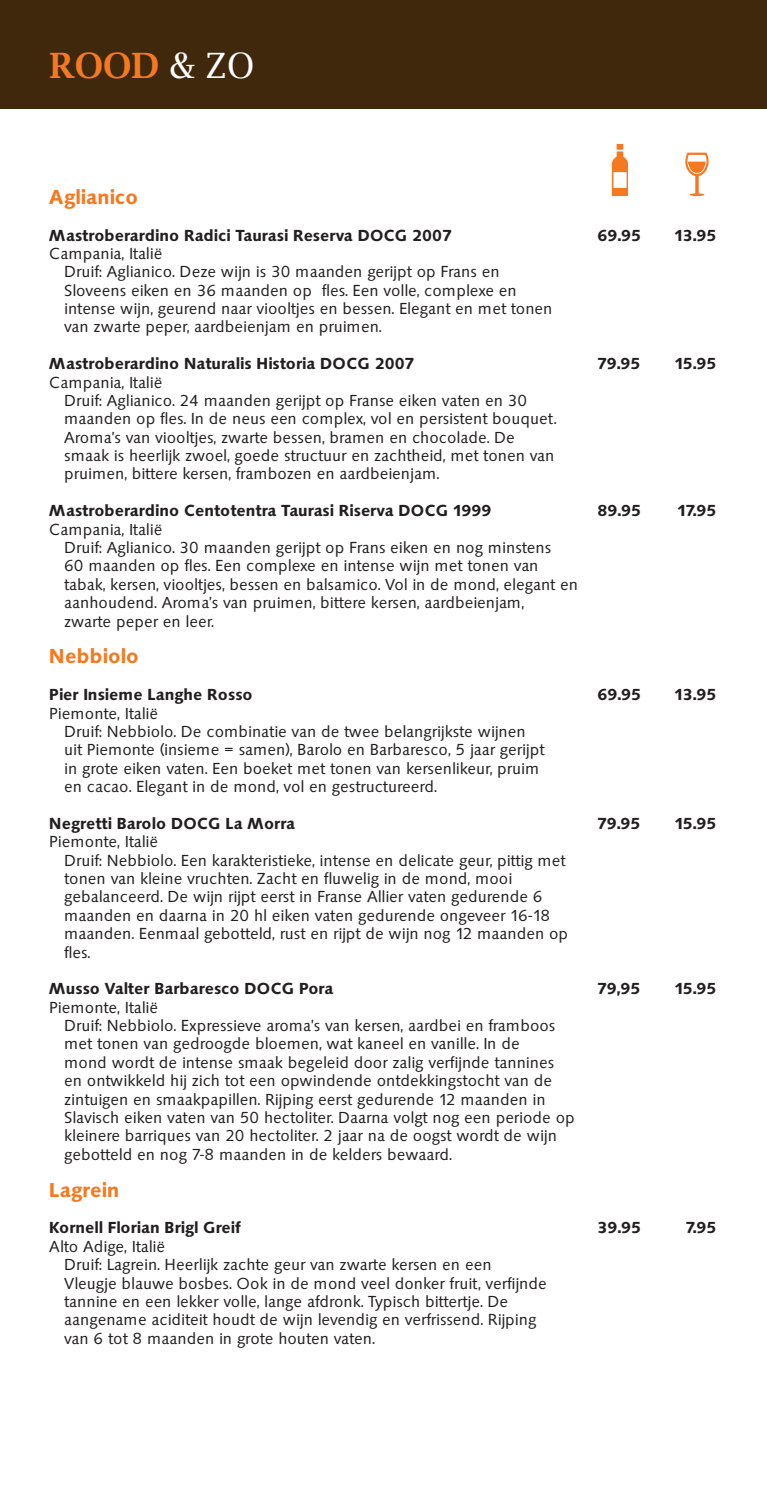
<style>
.page{position:relative;width:767px;height:1504px;background:#fff}
.page>*{position:absolute;margin:0;border:0;box-sizing:border-box;transform-origin:0 0}
.t1{font:600 35px "Lucida Bright";color:#f47921}
.t2{font:700 21px "Saxony Serial";color:#f47921}
.t3{font:16.62px/18.4px "Saxony Serial";color:#231f20}
.t4{font:700 16.62px "Saxony Serial";color:#231f20}
.s1{font-weight:400;color:#fff}
</style>
<div class="page">
<div style="left:0;top:0;width:766px;height:108px;background:#40280c"></div>
<svg style="left:685px;top:153px;width:23px;height:43px"></svg>
<svg style="left:611px;top:144px;width:17px;height:52px"></svg>
<h1 class="t1" style="left:50px;top:45px;width:206px">ROOD <span class="s1">&amp; ZO</span></h1>
<p class="t2" style="left:50px;top:185px;width:90px">Aglianico</p>
<p class="t4" style="left:50px;top:226px;width:404px">Mastroberardino Radici Taurasi Reserva DOCG 2007</p>
<p class="t4" style="left:597px;top:226px;width:45px">69.95</p>
<p class="t4" style="left:674px;top:226px;width:44px">13.95</p>
<p class="t3" style="left:64px;top:244px;width:489px;text-indent:-15px">Campania, Italië<br>Druif: Aglianico. Deze wijn is 30 maanden gerijpt op Frans en Sloveens eiken en 36 maanden op fles. Een volle, complexe en intense wijn, geurend naar viooltjes en bessen. Elegant en met tonen van zwarte peper, aardbeienjam en pruimen.</p>
<p class="t4" style="left:50px;top:354px;width:367px">Mastroberardino Naturalis Historia DOCG 2007</p>
<p class="t4" style="left:597px;top:354px;width:45px">79.95</p>
<p class="t4" style="left:675px;top:354px;width:43px">15.95</p>
<p class="t3" style="left:64px;top:373px;width:493px;text-indent:-15px">Campania, Italië<br>Druif: Aglianico. 24 maanden gerijpt op Franse eiken vaten en 30 maanden op fles. In de neus een complex, vol en persistent bouquet.<br>Aroma’s van viooltjes, zwarte bessen, bramen en chocolade. De smaak is heerlijk zwoel, goede structuur en zachtheid, met tonen van pruimen, bittere kersen, frambozen en aardbeienjam.</p>
<p class="t4" style="left:50px;top:501px;width:443px">Mastroberardino Centotentra Taurasi Riserva DOCG 1999</p>
<p class="t4" style="left:597px;top:501px;width:45px">89.95</p>
<p class="t4" style="left:677px;top:501px;width:40px">17.95</p>
<p class="t3" style="left:64px;top:520px;width:515px;text-indent:-15px">Campania, Italië<br>Druif: Aglianico. 30 maanden gerijpt op Frans eiken en nog minstens<br>60 maanden op fles. Een complexe en intense wijn met tonen van tabak, kersen, viooltjes, bessen en balsamico. Vol in de mond, elegant en aanhoudend. Aroma’s van pruimen, bittere kersen, aardbeienjam,<br>zwarte peper en leer.</p>
<p class="t2" style="left:50px;top:644px;width:91px">Nebbiolo</p>
<p class="t4" style="left:50px;top:685px;width:205px">Pier Insieme Langhe Rosso</p>
<p class="t4" style="left:597px;top:685px;width:45px">69.95</p>
<p class="t4" style="left:674px;top:685px;width:44px">13.95</p>
<p class="t3" style="left:64px;top:704px;width:481px;text-indent:-15px">Piemonte, Italië<br>Druif: Nebbiolo. De combinatie van de twee belangrijkste wijnen uit Piemonte (insieme = samen), Barolo en Barbaresco, 5 jaar gerijpt in grote eiken vaten. Een boeket met tonen van kersenlikeur, pruim en cacao. Elegant in de mond, vol en gestructureerd.</p>
<p class="t4" style="left:50px;top:814px;width:247px">Negretti Barolo DOCG La Morra</p>
<p class="t4" style="left:597px;top:814px;width:45px">79.95</p>
<p class="t4" style="left:675px;top:814px;width:43px">15.95</p>
<p class="t3" style="left:64px;top:832px;width:505px;text-indent:-15px">Piemonte, Italië<br>Druif: Nebbiolo. Een karakteristieke, intense en delicate geur, pittig met tonen van kleine vruchten. Zacht en fluwelig in de mond, mooi gebalanceerd. De wijn rijpt eerst in Franse Allier vaten gedurende 6 maanden en daarna in 20 hl eiken vaten gedurende ongeveer 16-18 maanden. Eenmaal gebotteld, rust en rijpt de wijn nog 12 maanden op fles.</p>
<p class="t4" style="left:50px;top:979px;width:285px">Musso Valter Barbaresco DOCG Pora</p>
<p class="t4" style="left:597px;top:979px;width:45px">79,95</p>
<p class="t4" style="left:675px;top:979px;width:43px">15.95</p>
<p class="t3" style="left:64px;top:997px;width:512px;text-indent:-15px">Piemonte, Italië<br>Druif: Nebbiolo. Expressieve aroma’s van kersen, aardbei en framboos met tonen van gedroogde bloemen, wat kaneel en vanille. In de<br>mond wordt de intense smaak begeleid door zalig verfijnde tannines en ontwikkeld hij zich tot een opwindende ontdekkingstocht van de zintuigen en smaakpapillen. Rijping eerst gedurende 12 maanden in Slavisch eiken vaten van 50 hectoliter. Daarna volgt nog een periode op kleinere barriques van 20 hectoliter. 2 jaar na de oogst wordt de wijn gebotteld en nog 7-8 maanden in de kelders bewaard.</p>
<p class="t2" style="left:50px;top:1177px;width:71px">Lagrein</p>
<p class="t4" style="left:50px;top:1218px;width:192px">Kornell Florian Brigl Greif</p>
<p class="t4" style="left:597px;top:1218px;width:45px">39.95</p>
<p class="t4" style="left:686px;top:1218px;width:32px">7.95</p>
<p class="t3" style="left:64px;top:1236px;width:484px;text-indent:-15px">Alto Adige, Italië<br>Druif: Lagrein. Heerlijk zachte geur van zwarte kersen en een Vleugje blauwe bosbes. Ook in de mond veel donker fruit, verfijnde tannine en een lekker volle, lange afdronk. Typisch bittertje. De aangename aciditeit houdt de wijn levendig en verfrissend. Rijping van 6 tot 8 maanden in grote houten vaten.</p>
</div>
